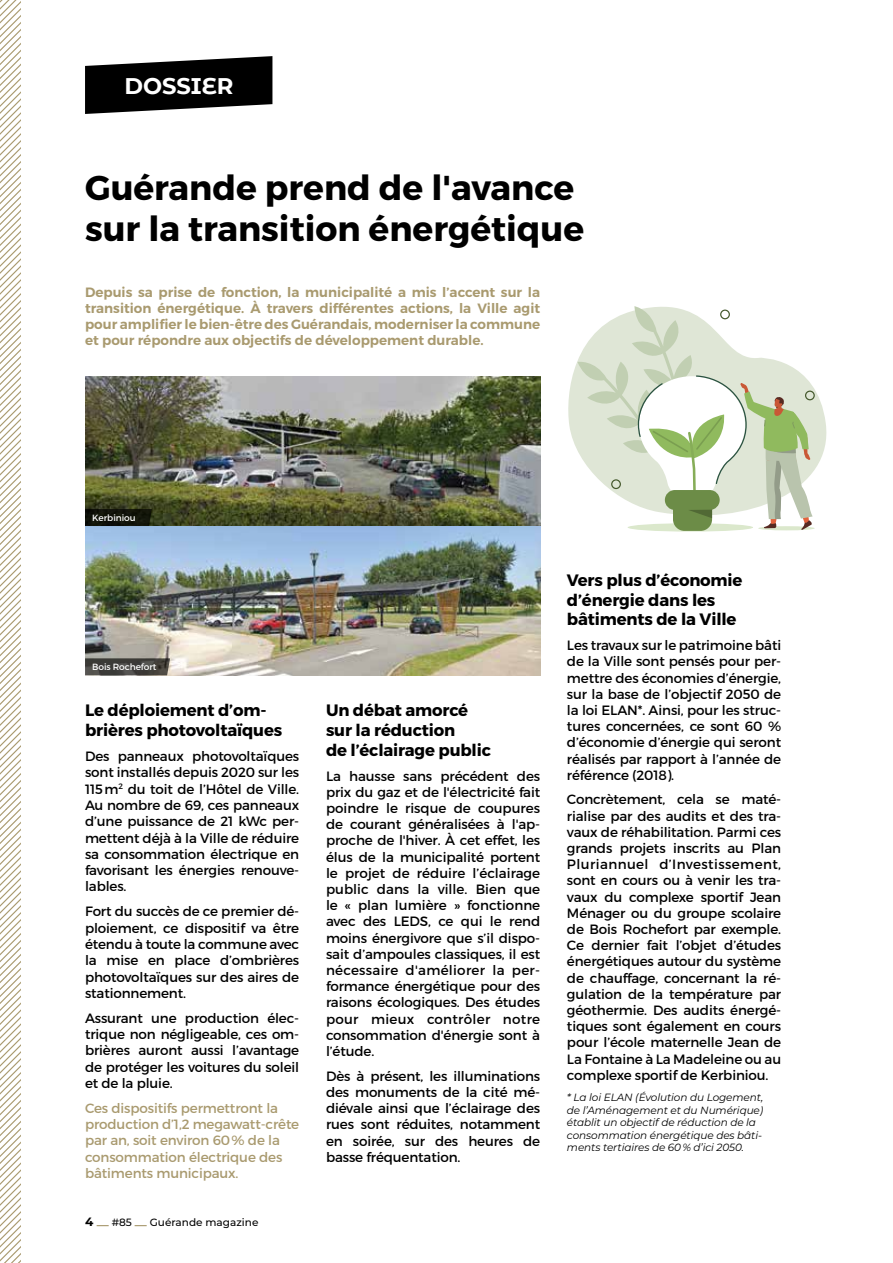
<style>
.page{position:relative;width:893px;height:1263px;background:#fff}
.page>*{position:absolute;margin:0;border:0;box-sizing:border-box;transform-origin:0 0}
.t1{font:700 34.5px/41.4px "Montserrat";color:#000}
.t2{font:700 22.65px "Montserrat Alternates";color:#fff}
.t3{font:700 16.5px/19.8px "Montserrat";letter-spacing:-.01em;color:#000}
.t4{font:13.5px/16.2px "Montserrat";letter-spacing:-.01em;color:#000;text-align:justify}
.t5{font:600 13.5px/16.2px "Montserrat";color:#a99a6f;text-align:justify}
.t6{font:13.5px/16.4px "Montserrat";letter-spacing:-.01em;color:#a99a6f}
.t7{font:italic 10.5px/12.6px "Montserrat";letter-spacing:-.01em;color:#000}
.t8{font:500 10.5px "Montserrat";color:#000}
.t9{font:9px "Montserrat";letter-spacing:-.01em;color:#fff}
.s1{font-family:"Montserrat Alternates";font-weight:700;font-size:12px}
.s2{font-family:"Montserrat Alternates";font-weight:700;font-size:12px;color:#a99a6f}
.s3{font-family:"Montserrat Alternates"}
</style>
<div class="page">
<svg style="left:0;top:0;width:21px;height:1263px"></svg>
<svg style="left:85px;top:56px;width:187px;height:58px"></svg>
<svg style="left:815px;top:390px;width:12px;height:79px"></svg>
<svg style="left:628px;top:523px;width:125px;height:9px"></svg>
<svg style="left:568px;top:363px;width:247px;height:109px"></svg>
<svg style="left:577px;top:306px;width:236px;height:225px"></svg>
<img style="left:85px;top:377px;width:455px;height:298px">
<svg style="left:85px;top:658px;width:85px;height:17px"></svg>
<svg style="left:85px;top:509px;width:67px;height:17px"></svg>
<h2 class="t2" style="left:124px;top:69px;width:111px">DOSSIER</h2>
<h1 class="t1" style="left:85px;top:167px;width:501px">Guérande prend de l'avance sur la transition énergétique</h1>
<p class="t5" style="left:85px;top:284px;width:457px">Depuis sa prise de fonction, la municipalité a mis l’accent sur la transition énergétique. À travers différentes actions, la Ville agit pour amplifier le bien-être des Guérandais, moderniser la commune et pour répondre aux objectifs de développement durable.</p>
<p class="t9" style="left:92px;top:512px;width:45px">Kerbiniou</p>
<p class="t9" style="left:92px;top:661px;width:66px">Bois Rochefort</p>
<p class="t3" style="left:85px;top:701px;width:199px">Le déploiement d’om&shy;brières photovoltaïques</p>
<p class="t4" style="left:85px;top:748px;width:216px">Des panneaux photovoltaïques sont installés depuis 2020 sur les 115m<sup>2</sup> du toit de l’Hôtel de Ville.<br>Au nombre de 69, ces panneaux d’une puissance de 21 kWc per&shy;mettent déjà à la Ville de réduire sa consommation électrique en favorisant les énergies renouve&shy;lables.</p>
<p class="t4" style="left:85px;top:903px;width:216px">Fort du succès de ce premier dé&shy;ploiement, ce dispositif va être étendu à toute la commune avec la mise en place d’ombrières photovoltaïques sur des aires de stationnement.</p>
<p class="t4" style="left:85px;top:1010px;width:216px">Assurant une production élec&shy;trique non négligeable, ces om&shy;brières auront aussi l’avantage de protéger les voitures du soleil et de la pluie.</p>
<p class="t6" style="left:85px;top:1100px;width:216px">Ces dispositifs permettront la production d’1,2 megawatt-crête par an, soit environ 60% de la consommation électrique des bâtiments municipaux.</p>
<p class="t8" style="left:85px;top:1215px;width:175px"><span class="s1">4</span> <span class="s2">—</span> <span class="s3">#85</span> <span class="s2">—</span> Guérande magazine</p>
<p class="t3" style="left:326px;top:701px;width:166px">Un débat amorcé sur la réduction<br>de l’éclairage public</p>
<p class="t4" style="left:326px;top:768px;width:216px">La hausse sans précédent des prix du gaz et de l'électricité fait poindre le risque de coupures de courant généralisées à l'ap&shy;proche de l'hiver. À cet effet, les élus de la municipalité portent le projet de réduire l’éclairage public dans la ville. Bien que le « plan lumière » fonctionne avec des LEDS, ce qui le rend moins énergivore que s’il dispo&shy;sait d’ampoules classiques, il est nécessaire d'améliorer la per&shy;formance énergétique pour des raisons écologiques. Des études pour mieux contrôler notre consommation d'énergie sont à l’étude.</p>
<p class="t4" style="left:326px;top:1068px;width:216px">Dès à présent, les illuminations des monuments de la cité mé&shy;diévale ainsi que l’éclairage des rues sont réduites, notamment en soirée, sur des heures de basse fréquentation.</p>
<p class="t3" style="left:567px;top:570px;width:177px">Vers plus d’économie d’énergie dans les bâtiments de la Ville</p>
<p class="t4" style="left:567px;top:637px;width:216px">Les travaux sur le patrimoine bâti de la Ville sont pensés pour per&shy;mettre des économies d’énergie, sur la base de l’objectif 2050 de la loi ELAN*. Ainsi, pour les struc&shy;tures concernées, ce sont 60 % d’économie d’énergie qui seront réalisés par rapport à l’année de référence (2018).</p>
<p class="t4" style="left:567px;top:791px;width:216px">Concrètement, cela se maté&shy;rialise par des audits et des tra&shy;vaux de réhabilitation. Parmi ces grands projets inscrits au Plan Pluriannuel d’Investissement, sont en cours ou à venir les tra&shy;vaux du complexe sportif Jean Ménager ou du groupe scolaire de Bois Rochefort par exemple.<br>Ce dernier fait l’objet d’études énergétiques autour du système de chauffage, concernant la ré&shy;gulation de la température par géothermie. Des audits énergé&shy;tiques sont également en cours pour l’école maternelle Jean de La Fontaine à La Madeleine ou au complexe sportif de Kerbiniou.</p>
<p class="t7" style="left:567px;top:1090px;width:198px">* La loi ELAN (Évolution du Logement, de l’Aménagement et du Numérique) établit un objectif de réduction de la consommation énergétique des bâti&shy;ments tertiaires de 60 % d’ici 2050.</p>
</div>
